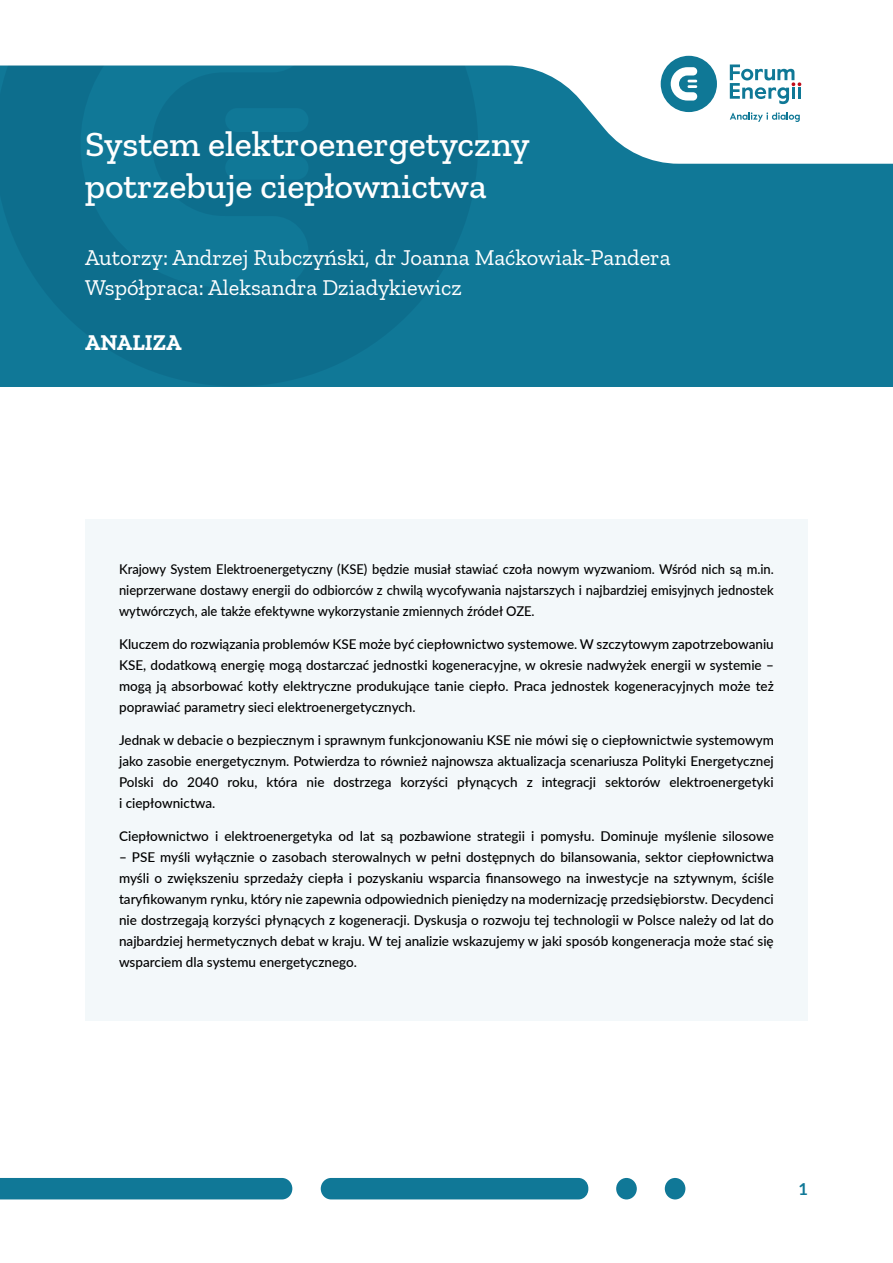
<style>
.page{position:relative;width:893px;height:1263px;background:#fff}
.page>*{position:absolute;margin:0;border:0;box-sizing:border-box;transform-origin:0 0}
.t1{font:500 36px/42px "Zilla Slab";color:#fff}
.t2{font:22.5px "Zilla Slab";color:#fff}
.t3{font:700 22.5px "Zilla Slab";color:#fff}
.t4{font:700 16.5px "Lato";color:#107897}
.t5{font:500 13.5px/21px "Lato";color:#000;text-align:justify}
.t6{font:500 13.5px/21px "Lato";color:#000;text-align:justify;scale:.96 1}
</style>
<div class="page">
<div style="left:0;top:1178px;width:292px;height:21px;background:#107897"></div>
<div style="left:321px;top:1178px;width:267px;height:21px;background:#107897;border-radius:10px"></div>
<div style="left:616px;top:1178px;width:21px;height:21px;background:#107897;border-radius:50%"></div>
<div style="left:665px;top:1178px;width:20px;height:21px;background:#107897;border-radius:50%"></div>
<div style="left:85px;top:519px;width:723px;height:501px;background:#f3f8fa"></div>
<div style="left:0;top:0;width:893px;height:387px;background:#107897"></div>
<svg style="left:0;top:0;width:893px;height:164px"></svg>
<svg style="left:634px;top:0;width:259px;height:138px;background:#eaf3f5"></svg>
<p class="t1" style="left:85px;top:123px;width:446px">System elektroenergetyczny potrzebuje ciepłownictwa</p>
<p class="t2" style="left:85px;top:245px;width:587px">Autorzy: Andrzej Rubczyński, dr Joanna Maćkowiak-Pandera</p>
<p class="t2" style="left:85px;top:275px;width:378px">Współpraca: Aleksandra Dziadykiewicz</p>
<p class="t3" style="left:85px;top:330px;width:98px">ANALIZA</p>
<p class="t6" style="left:119px;top:558px;width:684px">Krajowy System Elektroenergetyczny (KSE) będzie musiał stawiać czoła nowym wyzwaniom. Wśród nich są m.in. nieprzerwane dostawy energii do odbiorców z chwilą wycofywania najstarszych i najbardziej emisyjnych jednostek wytwórczych, ale także efektywne wykorzystanie zmiennych źródeł OZE.</p>
<p class="t5" style="left:119px;top:633px;width:656px">Kluczem do rozwiązania problemów KSE może być ciepłownictwo systemowe. W szczytowym zapotrzebowaniu KSE, dodatkową energię mogą dostarczać jednostki kogeneracyjne, w okresie nadwyżek energii w systemie – mogą ją absorbować kotły elektryczne produkujące tanie ciepło. Praca jednostek kogeneracyjnych może też poprawiać parametry sieci elektroenergetycznych.</p>
<p class="t5" style="left:119px;top:729px;width:656px">Jednak w debacie o bezpiecznym i sprawnym funkcjonowaniu KSE nie mówi się o ciepłownictwie systemowym jako zasobie energetycznym. Potwierdza to również najnowsza aktualizacja scenariusza Polityki Energetycznej Polski do 2040 roku, która nie dostrzega korzyści płynących z integracji sektorów elektroenergetyki i ciepłownictwa.</p>
<p class="t5" style="left:119px;top:825px;width:656px">Ciepłownictwo i elektroenergetyka od lat są pozbawione strategii i pomysłu. Dominuje myślenie silosowe</p>
<p class="t5" style="left:119px;top:846px;width:656px">– PSE myśli wyłącznie o zasobach sterowalnych w pełni dostępnych do bilansowania, sektor ciepłownictwa myśli o zwiększeniu sprzedaży ciepła i pozyskaniu wsparcia finansowego na inwestycje na sztywnym, ściśle taryfikowanym rynku, który nie zapewnia odpowiednich pieniędzy na modernizację przedsiębiorstw. Decydenci nie dostrzegają korzyści płynących z kogeneracji. Dyskusja o rozwoju tej technologii w Polsce należy od lat do najbardziej hermetycznych debat w kraju. W tej analizie wskazujemy w jaki sposób kongeneracja może stać się wsparciem dla systemu energetycznego.</p>
<p class="t4" style="left:798px;top:1177px;width:11px">1</p>
</div>
